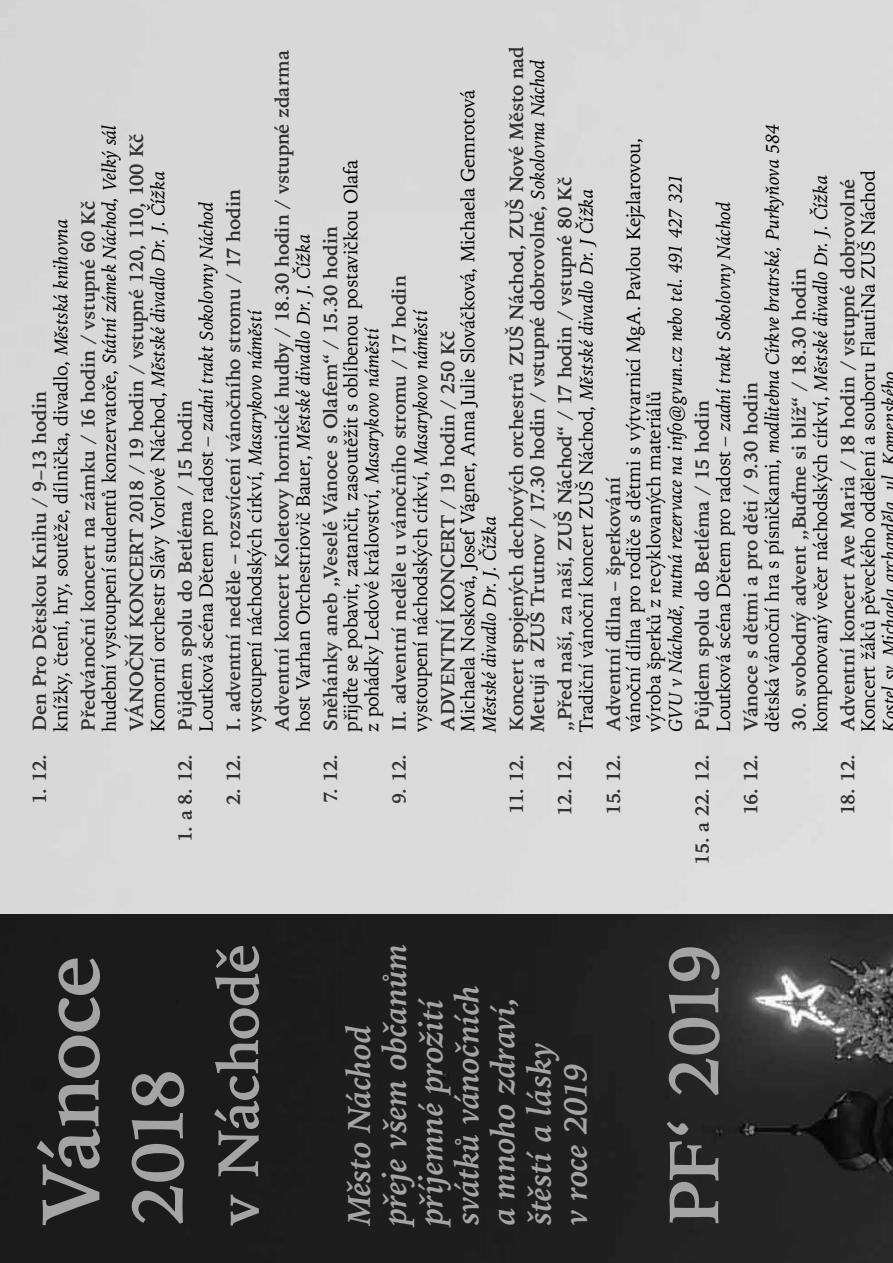
<style>
.page{position:relative;width:893px;height:1263px;background:#fff}
.page>*{position:absolute;margin:0;border:0;box-sizing:border-box;transform-origin:0 0}
.t1{font:700 80.7px "Iowan Old Style AT";letter-spacing:-.03em;color:#a4a4a4}
.t2{font:700 72.15px "Iowan Old Style AT";color:#a4a4a4}
.t3{font:700 70.05px "Iowan Old Style AT";letter-spacing:-.055em;color:#a4a4a4}
.t4{font:700 57.3px "Iowan Old Style AT";letter-spacing:-.02em;color:#a4a4a4}
.t5{font:italic 700 32.85px/36.2px "Iowan Old Style AT";letter-spacing:-.005em;color:#a4a4a4}
.t6{font:700 19.05px/21.3px "Iowan Old Style AT";letter-spacing:-.015em;color:#303030}
.t7{font:19.05px/21.3px "Iowan Old Style AT";letter-spacing:-.015em;color:#000}
.t8{font:italic 19.05px/21.3px "Iowan Old Style AT";letter-spacing:-.005em;color:#000}
.s1{font-weight:400;color:#000}
.s2{font-weight:400;font-style:italic;color:#000}
.s3{font-weight:700;color:#303030}
.s4{font-style:italic}
.s5{font-weight:700;font-style:normal;color:#303030}
.s6{font-style:normal}
</style>
<div class="page">
<img style="left:0;top:0;width:893px;height:1263px">
<p class="t6" style="left:271px;top:732px;width:683px;rotate:-90deg">Adventní koncert Koletovy hornické hudby / 18.30 hodin / vstupné zdarma <span class="s1">host Varhan Orchestriovič Bauer,</span> <span class="s2">Městské divadlo Dr. J. Čížka</span></p>
<p class="t6" style="left:77px;top:732px;width:609px;rotate:-90deg">Předvánoční koncert na zámku / 16 hodin / vstupné 60 Kč<br><span class="s1">hudební vystoupení studentů konzervatoře,</span> <span class="s2">Státní zámek Náchod, Velký sál</span></p>
<p class="t6" style="left:126px;top:732px;width:599px;rotate:-90deg">VÁNOČNÍ KONCERT 2018 / 19 hodin / vstupné 120, 110, 100 Kč<br><span class="s1">Komorní orchestr Slávy Vorlové Náchod,</span> <span class="s2">Městské divadlo Dr. J. Čížka</span></p>
<p class="t6" style="left:223px;top:732px;width:544px;text-indent:-73px;rotate:-90deg">2. 12. I. adventní neděle – rozsvícení vánočního stromu / 17 hodin <span class="s1">vystoupení náchodských církví,</span> <span class="s2">Masarykovo náměstí</span></p>
<p class="t6" style="left:174px;top:732px;width:532px;text-indent:-110px;rotate:-90deg">1. a 8. 12. Půjdem spolu do Betléma / 15 hodin<br><span class="s1">Loutková scéna Dětem pro radost</span> <span class="s2">– zadní trakt Sokolovny Náchod</span></p>
<p class="t7" style="left:29px;top:732px;width:514px;text-indent:-72px;rotate:-90deg"><span class="s3">1. 12. Den Pro Dětskou Knihu / 9–13 hodin<br></span>knížky, čtení, hry, soutěže, dílnička, divadlo, <span class="s4">Městská knihovna</span></p>
<p class="t6" style="left:506px;top:732px;width:687px;text-indent:-82px;rotate:-90deg">11. 12. Koncert spojených dechových orchestrů ZUŠ Náchod, ZUŠ Nové Město nad<br>Metují a ZUŠ Trutnov / 17.30 hodin / vstupné dobrovolné, <span class="s2">Sokolovna Náchod</span></p>
<p class="t7" style="left:457px;top:732px;width:644px;rotate:-90deg">Michaela Nosková, Josef Vágner, Anna Julie Slováčková, Michaela Gemrotová</p>
<p class="t7" style="left:340px;top:732px;width:573px;rotate:-90deg">přijďte se pobavit, zatančit, zasoutěžit s oblíbenou postavičkou Olafa z pohádky Ledové království, <span class="s4">Masarykovo náměstí</span></p>
<p class="t6" style="left:554px;top:732px;width:556px;text-indent:-84px;rotate:-90deg">12. 12. „Před naší, za naší, ZUŠ Náchod“ / 17 hodin / vstupné 80 Kč<br><span class="s1">Tradiční vánoční koncert ZUŠ Náchod,</span> <span class="s2">Městské divadlo Dr. J Čížka</span></p>
<p class="t6" style="left:320px;top:803px;width:578px;rotate:-90deg">7. 12. Sněhánky aneb ,,Veselé Vánoce s Olafem“ / 15.30 hodin</p>
<p class="t6" style="left:388px;top:732px;width:458px;text-indent:-72px;rotate:-90deg">9. 12. II. adventní neděle u vánočního stromu / 17 hodin <span class="s1">vystoupení náchodských církví,</span> <span class="s2">Masarykovo náměstí</span></p>
<p class="t6" style="left:437px;top:731px;width:401px;rotate:-90deg">ADVENTNÍ KONCERT / 19 hodin / 250 Kč</p>
<p class="t8" style="left:478px;top:732px;width:217px;rotate:-90deg">Městské divadlo Dr. J. Čížka</p>
<p class="t8" style="left:740px;top:732px;width:609px;text-indent:-83px;rotate:-90deg"><span class="s5">16. 12. Vánoce s dětmi a pro děti / 9.30 hodin<br></span><span class="s6">dětská vánoční hra s písničkami,</span> modlitebna Církve bratrské, Purkyňova 584</p>
<p class="t7" style="left:623px;top:732px;width:596px;line-height:20.2px;rotate:-90deg">vánoční dílna pro rodiče s dětmi s výtvarnicí MgA. Pavlou Kejzlarovou, výroba šperků z recyklovaných materiálů</p>
<p class="t7" style="left:857px;top:732px;width:563px;rotate:-90deg">Koncert žáků pěveckého oddělení a souboru FlautiNa ZUŠ Náchod</p>
<p class="t6" style="left:789px;top:732px;width:558px;rotate:-90deg">30. svobodný advent ,,Buďme si blíž“ / 18.30 hodin <span class="s1">komponovaný večer náchodských církví,</span> <span class="s2">Městské divadlo Dr. J. Čížka</span></p>
<p class="t6" style="left:837px;top:815px;width:637px;rotate:-90deg">18. 12. Adventní koncert Ave Maria / 18 hodin / vstupné dobrovolné</p>
<p class="t8" style="left:664px;top:732px;width:559px;rotate:-90deg">GVU v Náchodě, nutná rezervace na info@gvun.cz nebo tel. 491 427 321</p>
<p class="t6" style="left:692px;top:732px;width:532px;text-indent:-133px;rotate:-90deg">15. a 22. 12. Půjdem spolu do Betléma / 15 hodin<br><span class="s1">Loutková scéna Dětem pro radost</span> <span class="s2">– zadní trakt Sokolovny Náchod</span></p>
<p class="t8" style="left:878px;top:732px;width:362px;rotate:-90deg">Kostel sv Michaela archanděla ul Komenského</p>
<p class="t6" style="left:603px;top:815px;width:339px;rotate:-90deg">15. 12. Adventní dílna – šperkování</p>
<h1 class="t1" style="left:19px;top:1225px;width:272px;rotate:-90deg">Vánoce</h1>
<h2 class="t2" style="left:112px;top:1225px;width:159px;rotate:-90deg">2018</h2>
<h3 class="t4" style="left:202px;top:1225px;width:283px;rotate:-90deg">v Náchodě</h3>
<h3 class="t5" style="left:340px;top:1225px;width:283px;rotate:-90deg">Město Náchod<br>přeje všem občanům příjemné prožití svátků vánočních<br>a mnoho zdraví, štěstí a lásky<br>v roce 2019</h3>
<h3 class="t3" style="left:649px;top:1225px;width:284px;rotate:-90deg">PF‘ 2019</h3>
</div>
